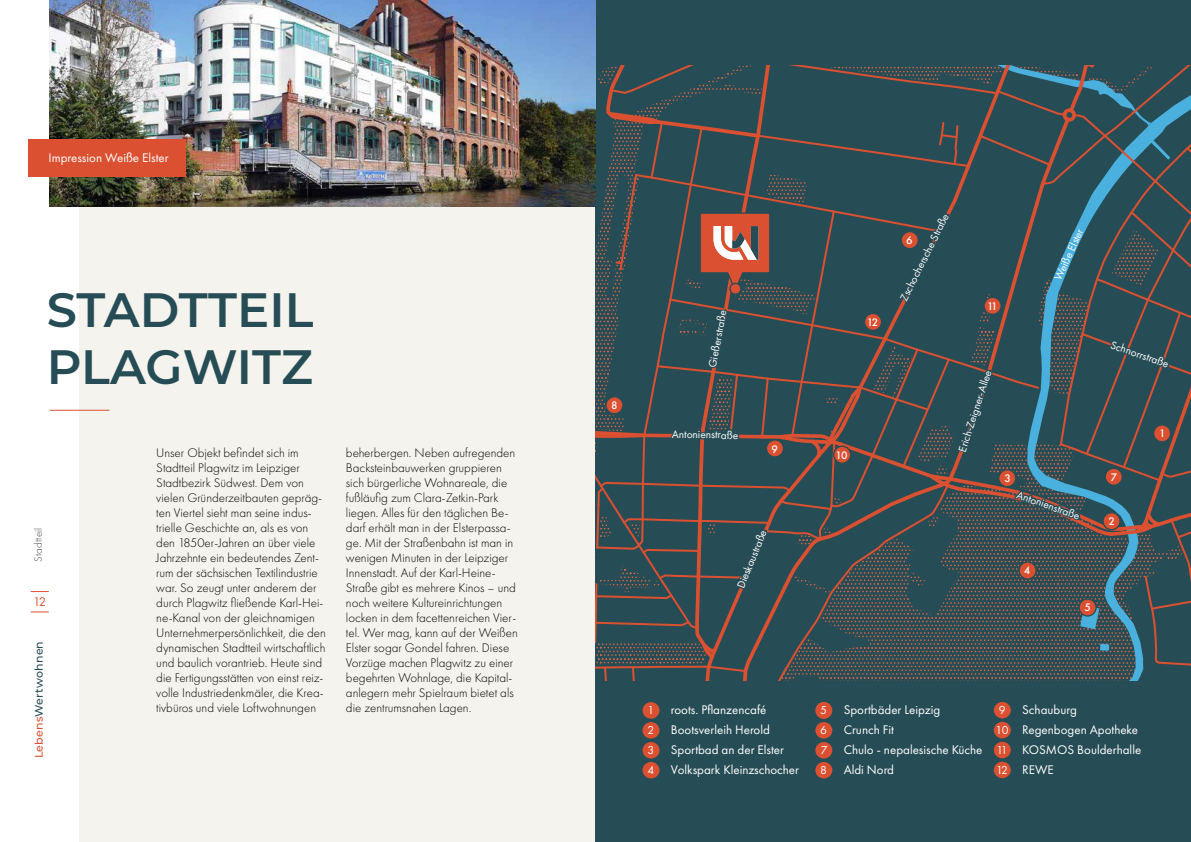
<style>
.page{position:relative;width:1191px;height:842px;background:#fff}
.page>*{position:absolute;margin:0;border:0;box-sizing:border-box;transform-origin:0 0}
.t1{font:600 48px/57.6px "Montserrat";color:#264c55}
.t2{font:300 13px/15px "Futura PT";color:#000}
.t3{font:13px/20px "Futura PT";color:#fff}
.t4{font:13px "Futura PT";color:#da5031}
.t5{font:12px/19.9px "Futura PT";color:#fff;text-align:justify}
.t6{font:11.4px "Futura PT";color:#fff}
.t7{font:500 11.4px "Futura PT";color:#fff}
.t8{font:500 11px "Montserrat";letter-spacing:.02em;color:#264c55}
.t9{font:300 11px "Futura PT";letter-spacing:.02em;color:#4a4a49}
.s1{color:#da5031}
</style>
<div class="page">
<svg style="left:31px;top:591px;width:18px;height:1px"></svg>
<svg style="left:31px;top:612px;width:18px;height:1px"></svg>
<div style="left:79px;top:0;width:516px;height:842px;background:#f5f3ed"></div>
<div style="left:595px;top:0;width:596px;height:842px;background:#264c55"></div>
<svg style="left:595px;top:65px;width:596px;height:615px"></svg>
<div style="left:642px;top:702px;width:17px;height:17px;background:#da5031;border-radius:50%"></div>
<div style="left:642px;top:722px;width:17px;height:17px;background:#da5031;border-radius:50%"></div>
<div style="left:642px;top:742px;width:17px;height:16px;background:#da5031;border-radius:50%"></div>
<div style="left:642px;top:762px;width:17px;height:16px;background:#da5031;border-radius:50%"></div>
<div style="left:815px;top:702px;width:17px;height:17px;background:#da5031;border-radius:50%"></div>
<div style="left:815px;top:722px;width:17px;height:17px;background:#da5031;border-radius:50%"></div>
<div style="left:815px;top:742px;width:17px;height:16px;background:#da5031;border-radius:50%"></div>
<div style="left:815px;top:762px;width:17px;height:16px;background:#da5031;border-radius:50%"></div>
<div style="left:993px;top:702px;width:17px;height:16px;background:#da5031;border-radius:50%"></div>
<div style="left:993px;top:722px;width:17px;height:16px;background:#da5031;border-radius:50%"></div>
<div style="left:993px;top:742px;width:17px;height:16px;background:#da5031;border-radius:50%"></div>
<div style="left:993px;top:762px;width:17px;height:16px;background:#da5031;border-radius:50%"></div>
<img style="left:49px;top:0;width:546px;height:207px">
<hr style="left:50px;top:410px;width:59px;height:1px;background:#da5031">
<div style="left:29px;top:139px;width:157px;height:37px;background:#da5031"></div>
<p class="t3" style="left:49px;top:147px;width:122px">Impression Weiße Elster</p>
<h1 class="t1" style="left:47px;top:279px;width:268px">STADTTEIL<br>PLAGWITZ</h1>
<p class="t9" style="left:32px;top:562px;width:36px;rotate:-90deg">Stadtteil</p>
<p class="t4" style="left:33px;top:594px;width:14px">12</p>
<p class="t8" style="left:31px;top:758px;width:119px;rotate:-90deg"><span class="s1">Lebens</span>Wertwohnen</p>
<p class="t2" style="left:156px;top:445px;width:171px">Unser Objekt befindet sich im Stadtteil Plagwitz im Leipziger Stadtbezirk Südwest. Dem von vielen Gründerzeitbauten gepräg&shy;ten Viertel sieht man seine indus&shy;trielle Geschichte an, als es von den 1850er-Jahren an über viele Jahrzehnte ein bedeutendes Zent&shy;rum der sächsischen Textilindustrie war. So zeugt unter anderem der durch Plagwitz fließende Karl-Hei&shy;ne-Kanal von der gleichnamigen Unternehmerpersönlichkeit, die den dynamischen Stadtteil wirtschaftlich und baulich vorantrieb. Heute sind die Fertigungsstätten von einst reiz&shy;volle Industriedenkmäler, die Krea&shy;tivbüros und viele Loftwohnungen</p>
<p class="t2" style="left:346px;top:445px;width:173px">beherbergen. Neben aufregenden Backsteinbauwerken gruppieren sich bürgerliche Wohnareale, die fußläufig zum Clara-Zetkin-Park liegen. Alles für den täglichen Be&shy;darf erhält man in der Elsterpassa&shy;ge. Mit der Straßenbahn ist man in wenigen Minuten in der Leipziger Innenstadt. Auf der Karl-Heine-Straße gibt es mehrere Kinos – und noch weitere Kultureinrichtungen locken in dem facettenreichen Vier&shy;tel. Wer mag, kann auf der Weißen Elster sogar Gondel fahren. Diese Vorzüge machen Plagwitz zu einer begehrten Wohnlage, die Kapital&shy;anlegern mehr Spielraum bietet als die zentrumsnahen Lagen.</p>
<p class="t7" style="left:611px;top:398px;width:8px">8</p>
<p class="t6" style="left:705px;top:366px;width:60px;rotate:-79deg">Gießerstraße</p>
<p class="t6" style="left:672px;top:427px;width:68px;rotate:1deg">Antonienstraße</p>
<p class="t7" style="left:771px;top:442px;width:8px">9</p>
<p class="t6" style="left:734px;top:585px;width:64px;rotate:-68deg">Dieskaustraße</p>
<p class="t7" style="left:866px;top:315px;width:13px">12</p>
<p class="t7" style="left:835px;top:448px;width:14px">10</p>
<p class="t6" style="left:896px;top:297px;width:98px;rotate:-63deg">Zschochersche Straße</p>
<p class="t7" style="left:906px;top:233px;width:8px">6</p>
<p class="t7" style="left:987px;top:299px;width:12px">11</p>
<p class="t6" style="left:1051px;top:277px;width:57px;rotate:-66deg">Weiße Elster</p>
<p class="t6" style="left:955px;top:449px;width:87px;rotate:-72deg">Erich-Zeigner-Allee</p>
<p class="t7" style="left:1004px;top:471px;width:8px">3</p>
<p class="t6" style="left:1019px;top:488px;width:68px;rotate:19deg">Antonienstraße</p>
<p class="t7" style="left:1023px;top:563px;width:8px">4</p>
<p class="t7" style="left:1084px;top:600px;width:8px">5</p>
<p class="t6" style="left:1113px;top:338px;width:63px;rotate:19deg">Schnorrstraße</p>
<p class="t7" style="left:1110px;top:470px;width:8px">7</p>
<p class="t7" style="left:1108px;top:514px;width:8px">2</p>
<p class="t7" style="left:1159px;top:427px;width:8px">1</p>
<p class="t3" style="left:671px;top:699px;width:130px">roots. Pflanzencafé<br>Bootsverleih Herold<br>Sportbad an der Elster<br>Volkspark Kleinzschocher</p>
<p class="t3" style="left:843px;top:699px;width:140px">Sportbäder Leipzig<br>Crunch Fit<br>Chulo - nepalesische Küche<br>Aldi Nord</p>
<p class="t3" style="left:1022px;top:699px;width:121px">Schauburg<br>Regenbogen Apotheke<br>KOSMOS Boulderhalle<br>REWE</p>
<p class="t5" style="left:647px;top:700px;width:9px">1<br>2<br>3<br>4</p>
<p class="t5" style="left:820px;top:700px;width:9px">5<br>6<br>7<br>8</p>
<p class="t5" style="left:995px;top:700px;width:14px;text-align:left">9<br>10<br>11<br>12</p>
</div>
